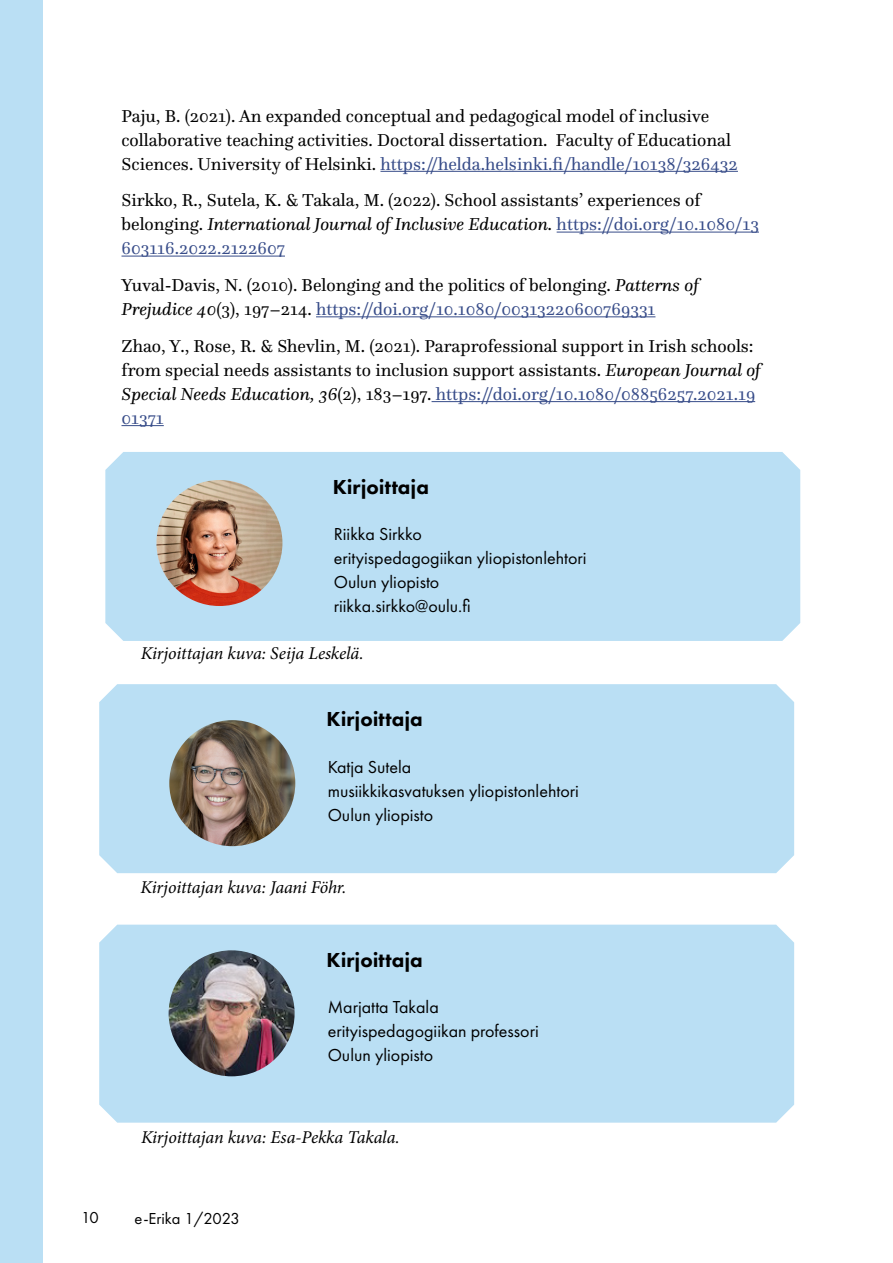
<style>
.page{position:relative;width:893px;height:1263px;background:#fff}
.page>*{position:absolute;margin:0;border:0;box-sizing:border-box;transform-origin:0 0}
.Kirjoittajatiedot{font:800 21px "Futura PT";color:#000}
.ARTIKKELI_-_Lähteet{font:18px/24px "Questa";color:#000}
.Kirjoittajatiedot-2{font:18px "Futura PT";color:#000}
.t1{font:italic 18px "Minion Pro";letter-spacing:-.01em;color:#000}
.t2{font:16.5px "Futura PT";color:#000}
.s1{color:#374c89}
.s2{font-style:italic}
</style>
<div class="page">
<div style="left:0;top:0;width:42px;height:1263px;background:#badff4"></div>
<hr style="left:380px;top:171px;width:358px;height:1px;background:#374c89">
<hr style="left:557px;top:232px;width:202px;height:1px;background:#374c89">
<hr style="left:122px;top:256px;width:163px;height:1px;background:#374c89">
<hr style="left:316px;top:316px;width:339px;height:1px;background:#374c89">
<hr style="left:432px;top:401px;width:323px;height:1px;background:#374c89">
<hr style="left:122px;top:425px;width:42px;height:1px;background:#374c89">
<div style="left:105px;top:452px;width:695px;height:189px;background:#badff4"></div>
<div style="left:99px;top:684px;width:695px;height:189px;background:#badff4"></div>
<div style="left:99px;top:925px;width:695px;height:198px;background:#badff4"></div>
<img style="left:169px;top:950px;width:126px;height:126px;border-radius:63px">
<img style="left:169px;top:720px;width:126px;height:126px;border-radius:63px">
<img style="left:156px;top:480px;width:126px;height:126px;border-radius:63px">
<p class="ARTIKKELI_-_Lähteet" style="left:122px;top:103px;width:618px">Paju, B. (2021). An expanded conceptual and pedagogical model of inclusive collaborative teaching activities. Doctoral dissertation. Faculty of Educational<br>Sciences. University of Helsinki. <span class="s1">https://helda.helsinki.fi/handle/10138/326432</span></p>
<p class="ARTIKKELI_-_Lähteet" style="left:122px;top:188px;width:639px">Sirkko, R., Sutela, K. &amp; Takala, M. (2022). School assistants’ experiences of belonging. <span class="s2">International Journal of Inclusive Education.</span> <span class="s1">https://doi.org/10.1080/13<br>603116.2022.2122607</span></p>
<p class="ARTIKKELI_-_Lähteet" style="left:122px;top:273px;width:579px">Yuval-Davis, N. (2010). Belonging and the politics of belonging. <span class="s2">Patterns of<br>Prejudice 40</span>(3), 197–214. <span class="s1">https://doi.org/10.1080/00313220600769331</span></p>
<p class="ARTIKKELI_-_Lähteet" style="left:122px;top:334px;width:641px">Zhao, Y., Rose, R. &amp; Shevlin, M. (2021). Paraprofessional support in Irish schools: from special needs assistants to inclusion support assistants. <span class="s2">European Journal of Special Needs Education, 36</span>(2), 183–197. <span class="s1">https://doi.org/10.1080/08856257.2021.19<br>01371</span></p>
<h2 class="Kirjoittajatiedot" style="left:333px;top:474px;width:98px">Kirjoittaja</h2>
<h2 class="Kirjoittajatiedot-2" style="left:334px;top:524px;width:90px">Riikka Sirkko</h2>
<h2 class="Kirjoittajatiedot-2" style="left:334px;top:548px;width:254px">erityispedagogiikan yliopistonlehtori</h2>
<h2 class="Kirjoittajatiedot-2" style="left:334px;top:572px;width:107px">Oulun yliopisto</h2>
<h2 class="Kirjoittajatiedot-2" style="left:334px;top:596px;width:138px">riikka.sirkko@oulu.fi</h2>
<p class="t1" style="left:141px;top:641px;width:224px">Kirjoittajan kuva: Seija Leskelä.</p>
<h2 class="Kirjoittajatiedot" style="left:327px;top:706px;width:98px">Kirjoittaja</h2>
<h2 class="Kirjoittajatiedot-2" style="left:328px;top:756px;width:85px">Katja Sutela</h2>
<h2 class="Kirjoittajatiedot-2" style="left:328px;top:780px;width:253px">musiikkikasvatuksen yliopistonlehtori</h2>
<h2 class="Kirjoittajatiedot-2" style="left:328px;top:804px;width:107px">Oulun yliopisto</h2>
<p class="t1" style="left:141px;top:875px;width:207px">Kirjoittajan kuva: Jaani Föhr.</p>
<h2 class="Kirjoittajatiedot" style="left:327px;top:947px;width:98px">Kirjoittaja</h2>
<h2 class="Kirjoittajatiedot-2" style="left:328px;top:996px;width:113px">Marjatta Takala</h2>
<h2 class="Kirjoittajatiedot-2" style="left:328px;top:1020px;width:213px">erityispedagogiikan professori</h2>
<h2 class="Kirjoittajatiedot-2" style="left:328px;top:1044px;width:107px">Oulun yliopisto</h2>
<p class="t1" style="left:141px;top:1124px;width:260px">Kirjoittajan kuva: Esa-Pekka Takala.</p>
<p class="t2" style="left:81px;top:1207px;width:19px">10</p>
<p class="t2" style="left:135px;top:1209px;width:107px">e-Erika 1/2023</p>
</div>
